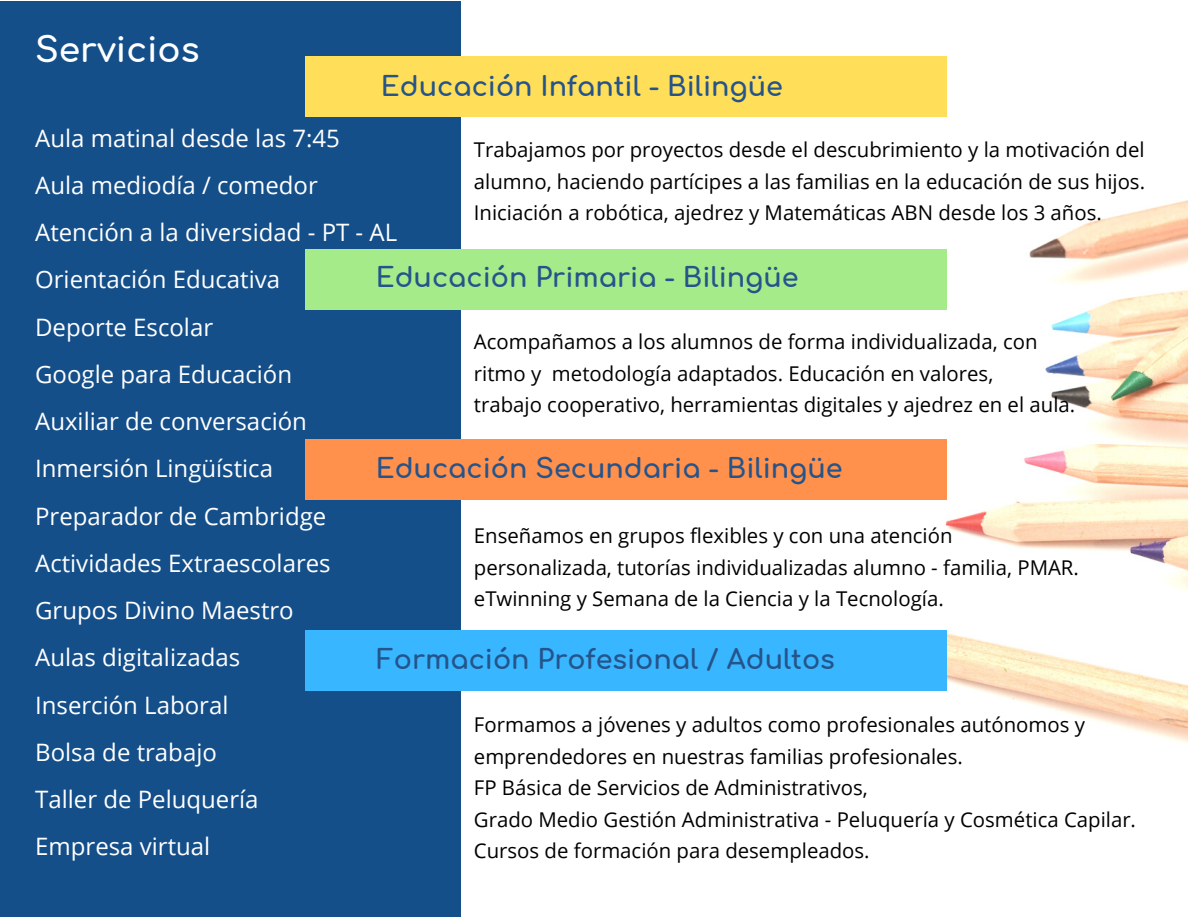
<style>
.page{position:relative;width:1188px;height:918px;background:#fff}
.page>*{position:absolute;margin:0;border:0;box-sizing:border-box;transform-origin:0 0}
.t1{font:700 34.5px "Comfortaa";color:#fff}
.t2{font:700 27px "Comfortaa";color:#25548b}
.t3{font:24px "Open Sans";color:#fff}
.t4{font:20.4px/31.5px "Open Sans";color:#000;text-align:justify}
</style>
<div class="page">
<img style="left:650px;top:200px;width:538px;height:554px">
<div style="left:0;top:1px;width:461px;height:916px;background:#144f8a"></div>
<div style="left:305px;top:631px;width:642px;height:60px;background:#38b6ff"></div>
<div style="left:305px;top:56px;width:642px;height:61px;background:#ffde59"></div>
<div style="left:305px;top:249px;width:642px;height:60px;background:#a6eb89"></div>
<div style="left:305px;top:439px;width:642px;height:61px;background:#ff914d"></div>
<p class="t1" style="left:35px;top:31px;width:166px">Servicios</p>
<p class="t2" style="left:381px;top:72px;width:404px">Educación Infantil - Bilingüe</p>
<p class="t3" style="left:35px;top:121px;width:306px">Aula matinal desde las 7:45</p>
<p class="t3" style="left:35px;top:168px;width:284px">Aula mediodía / comedor</p>
<p class="t3" style="left:35px;top:216px;width:364px">Atención a la diversidad - PT - AL</p>
<p class="t3" style="left:35px;top:263px;width:246px">Orientación Educativa</p>
<p class="t3" style="left:35px;top:310px;width:180px">Deporte Escolar</p>
<p class="t3" style="left:35px;top:357px;width:259px">Google para Educación</p>
<p class="t3" style="left:35px;top:405px;width:273px">Auxiliar de conversación</p>
<p class="t3" style="left:35px;top:452px;width:239px">Inmersión Lingüística</p>
<p class="t3" style="left:35px;top:499px;width:293px">Preparador de Cambridge</p>
<p class="t3" style="left:35px;top:546px;width:297px">Actividades Extraescolares</p>
<p class="t3" style="left:35px;top:594px;width:260px">Grupos Divino Maestro</p>
<p class="t3" style="left:35px;top:641px;width:207px">Aulas digitalizadas</p>
<p class="t3" style="left:35px;top:688px;width:195px">Inserción Laboral</p>
<p class="t3" style="left:35px;top:735px;width:183px">Bolsa de trabajo</p>
<p class="t3" style="left:35px;top:783px;width:225px">Taller de Peluquería</p>
<p class="t3" style="left:35px;top:830px;width:177px">Empresa virtual</p>
<p class="t4" style="left:474px;top:134px;width:673px">Trabajamos por proyectos desde el descubrimiento y la motivación del alumno, haciendo partícipes a las familias en la educación de sus hijos.<br>Iniciación a robótica, ajedrez y Matemáticas ABN desde los 3 años.</p>
<p class="t2" style="left:376px;top:264px;width:424px">Educación Primaria - Bilingüe</p>
<p class="t4" style="left:474px;top:325px;width:565px">Acompañamos a los alumnos de forma individualizada, con</p>
<p class="t4" style="left:474px;top:357px;width:521px">ritmo y metodología adaptados. Educación en valores,</p>
<p class="t4" style="left:474px;top:388px;width:603px">trabajo cooperativo, herramientas digitales y ajedrez en el aula.</p>
<p class="t2" style="left:376px;top:454px;width:468px">Educación Secundaria - Bilingüe</p>
<p class="t4" style="left:474px;top:520px;width:480px">Enseñamos en grupos flexibles y con una atención</p>
<p class="t4" style="left:474px;top:551px;width:607px">personalizada, tutorías individualizadas alumno - familia, PMAR.</p>
<p class="t4" style="left:474px;top:583px;width:471px">eTwinning y Semana de la Ciencia y la Tecnología.</p>
<p class="t2" style="left:377px;top:646px;width:459px">Formación Profesional / Adultos</p>
<p class="t4" style="left:474px;top:709px;width:613px">Formamos a jóvenes y adultos como profesionales autónomos y emprendedores en nuestras familias profesionales.</p>
<p class="t4" style="left:474px;top:772px;width:395px">FP Básica de Servicios de Administrativos,</p>
<p class="t4" style="left:474px;top:803px;width:664px">Grado Medio Gestión Administrativa - Peluquería y Cosmética Capilar.</p>
<p class="t4" style="left:474px;top:835px;width:397px">Cursos de formación para desempleados.</p>
</div>
